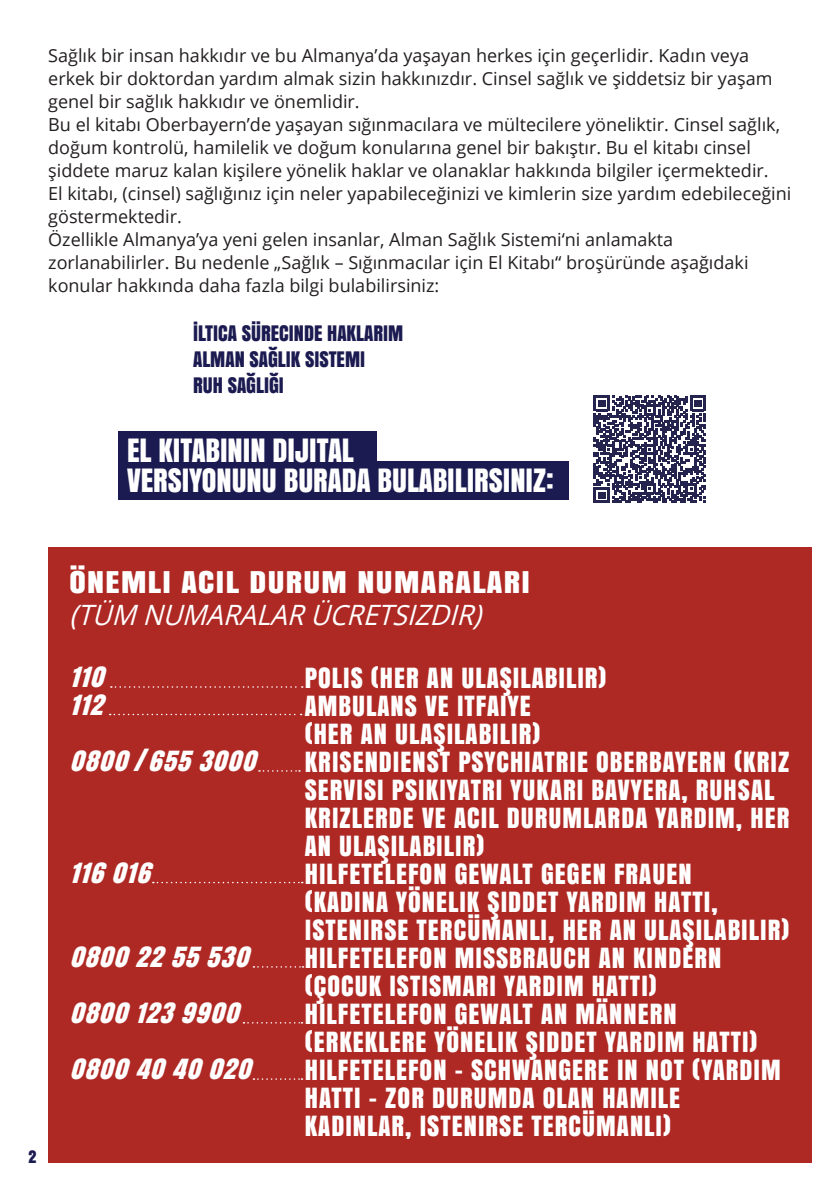
<style>
.page{position:relative;width:840px;height:1191px;background:#fff}
.page>*{position:absolute;margin:0;border:0;box-sizing:border-box;transform-origin:0 0}
.t1{font:30px "Anton";color:#fff}
.t2{font:28px "Anton";letter-spacing:.04em;color:#fff;scale:1.2 1}
.t3{font:italic 28px "Open Sans";color:#fff;scale:.95 1}
.t4{font:26px/28px "Anton";letter-spacing:.04em;color:#fff}
.t5{font:italic 26px "Anton";color:#fff}
.t6{font:20px "Anton";color:#1c1b51}
.t7{font:18px/23px "Open Sans";color:#231f20}
.t8{font:16px "Anton";color:#1c1b51}
</style>
<div class="page">
<div style="left:118px;top:461px;width:450px;height:39px;background:#1c1b51"></div>
<div style="left:118px;top:431px;width:258px;height:43px;background:#1c1b51"></div>
<svg style="left:593px;top:396px;width:112px;height:107px"></svg>
<div style="left:48px;top:547px;width:763px;height:615px;background:#ae2924"></div>
<svg style="left:111px;top:686px;width:191px;height:1px"></svg>
<svg style="left:153px;top:881px;width:149px;height:2px"></svg>
<svg style="left:110px;top:713px;width:191px;height:2px"></svg>
<svg style="left:259px;top:770px;width:41px;height:1px"></svg>
<svg style="left:253px;top:966px;width:50px;height:1px"></svg>
<svg style="left:243px;top:1022px;width:59px;height:1px"></svg>
<svg style="left:253px;top:1078px;width:49px;height:1px"></svg>
<p class="t7" style="left:48px;top:43px;width:725px">Sağlık bir insan hakkıdır ve bu Almanya’da yaşayan herkes için geçerlidir. Kadın veya erkek bir doktordan yardım almak sizin hakkınızdır. Cinsel sağlık ve şiddetsiz bir yaşam genel bir sağlık hakkıdır ve önemlidir.</p>
<p class="t7" style="left:48px;top:112px;width:733px">Bu el kitabı Oberbayern’de yaşayan sığınmacılara ve mültecilere yöneliktir. Cinsel sağlık, doğum kontrolü, hamilelik ve doğum konularına genel bir bakıştır. Bu el kitabı cinsel şiddete maruz kalan kişilere yönelik haklar ve olanaklar hakkında bilgiler içermektedir.</p>
<p class="t7" style="left:48px;top:181px;width:744px">El kitabı, (cinsel) sağlığınız için neler yapabileceğinizi ve kimlerin size yardım edebileceğini göstermektedir.</p>
<p class="t7" style="left:48px;top:227px;width:626px">Özellikle Almanya’ya yeni gelen insanlar, Alman Sağlık Sistemi‘ni anlamakta</p>
<p class="t7" style="left:48px;top:250px;width:701px">zorlanabilirler. Bu nedenle „Sağlık – Sığınmacılar için El Kitabı“ broşüründe aşağıdaki konular hakkında daha fazla bilgi bulabilirsiniz:</p>
<p class="t6" style="left:193px;top:318px;width:211px">İLTICA SÜRECINDE HAKLARIM</p>
<p class="t6" style="left:193px;top:344px;width:173px">ALMAN SAĞLIK SISTEMI</p>
<p class="t6" style="left:193px;top:370px;width:92px">RUH SAĞLIĞI</p>
<p class="t1" style="left:127px;top:427px;width:228px">EL KITABININ DIJITAL</p>
<p class="t1" style="left:127px;top:457px;width:428px">VERSIYONUNU BURADA BULABILIRSINIZ:</p>
<p class="t8" style="left:28px;top:1143px;width:10px">2</p>
<p class="t2" style="left:69px;top:560px;width:385px">ÖNEMLI ACIL DURUM NUMARALARI</p>
<p class="t3" style="left:69px;top:596px;width:444px">(TÜM NUMARALARÜCRETSIZDIR)</p>
<p class="t5" style="left:69px;top:656px;width:46px">110</p>
<p class="t5" style="left:69px;top:684px;width:45px">112</p>
<p class="t5" style="left:69px;top:740px;width:198px">0800/6553000</p>
<p class="t4" style="left:304px;top:663px;width:303px">POLIS (HER AN ULAŞILABILIR)</p>
<p class="t4" style="left:304px;top:691px;width:227px">AMBULANS VE ITFAIYE</p>
<p class="t4" style="left:304px;top:719px;width:237px">(HER AN ULAŞILABILIR)</p>
<p class="t4" style="left:304px;top:747px;width:486px">KRISENDIENST PSYCHIATRIE OBERBAYERN (KRIZ SERVISI PSIKIYATRI YUKARI BAVYERA, RUHSAL KRIZLERDE VE ACIL DURUMLARDA YARDIM, HER AN ULAŞILABILIR)</p>
<p class="t4" style="left:304px;top:859px;width:388px">HILFETELEFON GEWALT GEGEN FRAUEN</p>
<p class="t4" style="left:304px;top:887px;width:414px">(KADINA YÖNELIK ŞIDDET YARDIM HATTI,</p>
<p class="t5" style="left:69px;top:852px;width:92px">116016</p>
<p class="t4" style="left:304px;top:915px;width:486px">ISTENIRSE TERCÜMANLI, HER AN ULAŞILABILIR)</p>
<p class="t4" style="left:304px;top:943px;width:418px">HILFETELEFON MISSBRAUCH AN KINDERN</p>
<p class="t4" style="left:304px;top:971px;width:353px">(ÇOCUK ISTISMARI YARDIM HATTI)</p>
<p class="t5" style="left:69px;top:936px;width:190px">08002255530</p>
<p class="t5" style="left:69px;top:992px;width:180px">08001239900</p>
<p class="t5" style="left:69px;top:1048px;width:193px">08004040020</p>
<p class="t4" style="left:304px;top:999px;width:373px">HILFETELEFON GEWALT AN MÄNNERN</p>
<p class="t4" style="left:304px;top:1027px;width:454px">(ERKEKLERE YÖNELIK ŞIDDET YARDIM HATTI)</p>
<p class="t4" style="left:304px;top:1055px;width:477px">HILFETELEFON - SCHWANGERE IN NOT (YARDIM<br>HATTI - ZOR DURUMDA OLAN HAMILE</p>
<p class="t4" style="left:304px;top:1111px;width:367px">KADINLAR, ISTENIRSE TERCÜMANLI)</p>
</div>
